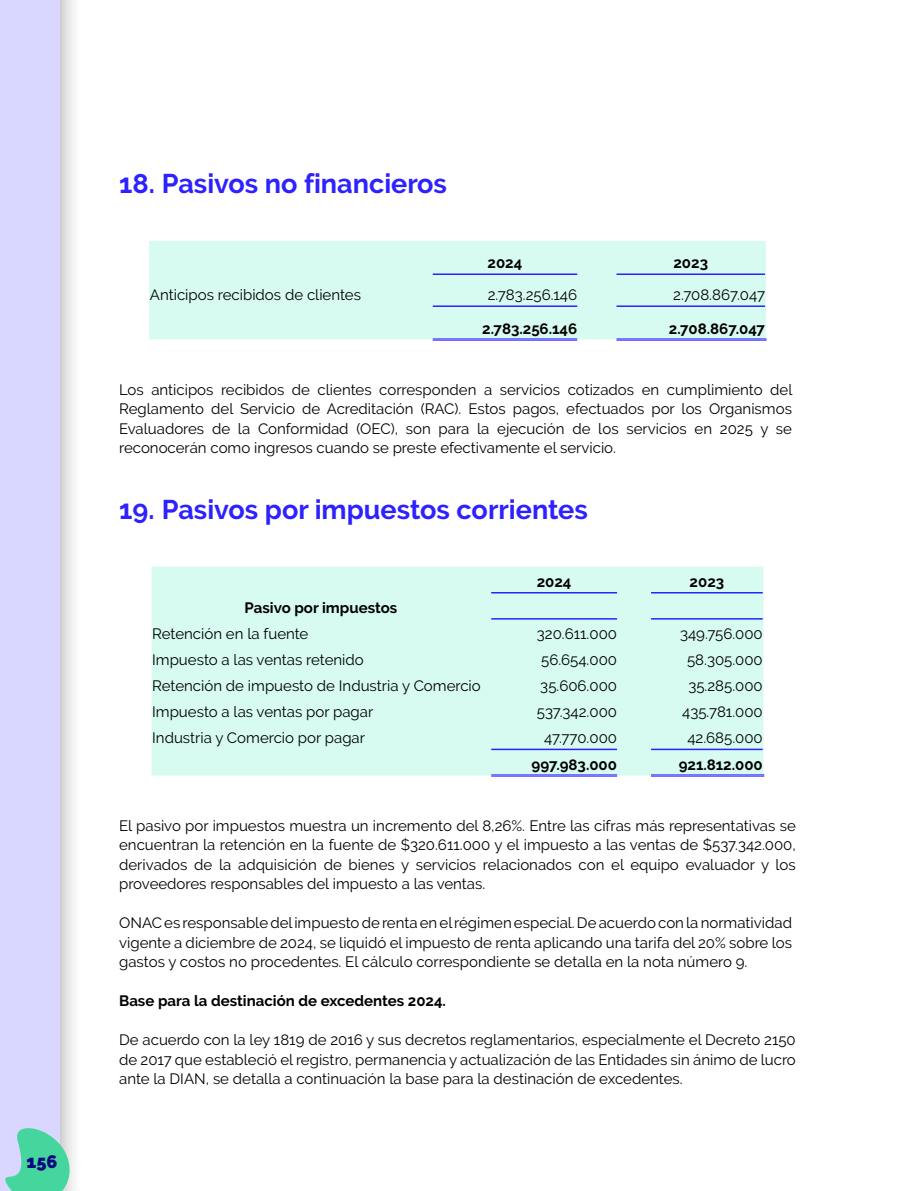
<style>
.page{position:relative;width:915px;height:1191px;background:#fff}
.page>*{position:absolute;margin:0;border:0;box-sizing:border-box;transform-origin:0 0}
.t1{font:700 27px "Raleway";color:#2e21ff}
.t2{font:900 18px "Raleway";color:#0a0a80}
.t3{font:15px/19.5px "Raleway";color:#000;text-align:justify}
.t4{font:700 15px "Raleway";color:#000}
</style>
<div class="page">
<div style="left:0;top:0;width:83px;height:1191px;background:#000;opacity:.4"></div>
<div style="left:0;top:0;width:60px;height:1191px;background:#d9d6ff"></div>
<svg style="left:5px;top:1119px;width:69px;height:72px"></svg>
<div style="left:149px;top:241px;width:616px;height:98px;background:#d7fbf0"></div>
<hr style="left:432px;top:273px;width:145px;height:2px;background:#2e21ff">
<hr style="left:616px;top:273px;width:148px;height:2px;background:#2e21ff">
<hr style="left:432px;top:305px;width:145px;height:2px;background:#2e21ff">
<hr style="left:616px;top:305px;width:148px;height:2px;background:#2e21ff">
<hr style="left:432px;top:339px;width:145px;height:1px;background:#2e21ff">
<hr style="left:432px;top:340px;width:145px;height:1px;background:#2e21ff">
<hr style="left:616px;top:339px;width:150px;height:1px;background:#2e21ff">
<hr style="left:616px;top:340px;width:150px;height:1px;background:#2e21ff">
<div style="left:151px;top:566px;width:612px;height:209px;background:#d7fbf0"></div>
<hr style="left:491px;top:592px;width:126px;height:1px;background:#2e21ff">
<hr style="left:650px;top:592px;width:112px;height:1px;background:#2e21ff">
<hr style="left:491px;top:618px;width:126px;height:1px;background:#2e21ff">
<hr style="left:650px;top:618px;width:112px;height:1px;background:#2e21ff">
<hr style="left:491px;top:748px;width:126px;height:2px;background:#2e21ff">
<hr style="left:650px;top:748px;width:112px;height:2px;background:#2e21ff">
<hr style="left:491px;top:774px;width:126px;height:1px;background:#2e21ff">
<hr style="left:491px;top:776px;width:126px;height:1px;background:#2e21ff">
<hr style="left:650px;top:774px;width:114px;height:1px;background:#2e21ff">
<hr style="left:650px;top:776px;width:114px;height:1px;background:#2e21ff">
<p class="t2" style="left:27px;top:1151px;width:32px">156</p>
<h1 class="t1" style="left:119px;top:168px;width:329px">18. Pasivos no financieros</h1>
<p class="t4" style="left:487px;top:254px;width:36px">2024</p>
<p class="t4" style="left:673px;top:254px;width:36px">2023</p>
<p class="t3" style="left:150px;top:285px;width:212px">Anticipos recibidos de clientes</p>
<p class="t3" style="left:487px;top:285px;width:91px">2.783.256.146</p>
<p class="t3" style="left:673px;top:285px;width:93px">2.708.867.047</p>
<p class="t4" style="left:482px;top:320px;width:96px">2.783.256.146</p>
<p class="t4" style="left:668px;top:320px;width:98px">2.708.867.047</p>
<p class="t3" style="left:119px;top:379px;width:674px">Los anticipos recibidos de clientes corresponden a servicios cotizados en cumplimiento del Reglamento del Servicio de Acreditación (RAC). Estos pagos, efectuados por los Organismos Evaluadores de la Conformidad (OEC), son para la ejecución de los servicios en 2025 y se reconocerán como ingresos cuando se preste efectivamente el servicio.</p>
<h1 class="t1" style="left:119px;top:494px;width:470px">19. Pasivos por impuestos corrientes</h1>
<p class="t4" style="left:536px;top:573px;width:36px">2024</p>
<p class="t4" style="left:689px;top:573px;width:36px">2023</p>
<p class="t4" style="left:244px;top:599px;width:154px">Pasivo por impuestos</p>
<p class="t3" style="left:152px;top:624px;width:158px">Retención en la fuente</p>
<p class="t3" style="left:536px;top:624px;width:82px">320.611.000</p>
<p class="t3" style="left:679px;top:624px;width:84px">349.756.000</p>
<p class="t3" style="left:152px;top:650px;width:213px">Impuesto a las ventas retenido</p>
<p class="t3" style="left:541px;top:650px;width:77px">56.654.000</p>
<p class="t3" style="left:686px;top:650px;width:77px">58.305.000</p>
<p class="t3" style="left:152px;top:676px;width:330px">Retención de impuesto de Industria y Comercio</p>
<p class="t3" style="left:540px;top:676px;width:78px">35.606.000</p>
<p class="t3" style="left:688px;top:676px;width:76px">35.285.000</p>
<p class="t3" style="left:152px;top:702px;width:222px">Impuesto a las ventas por pagar</p>
<p class="t3" style="left:536px;top:702px;width:82px">537.342.000</p>
<p class="t3" style="left:682px;top:702px;width:82px">435.781.000</p>
<p class="t3" style="left:152px;top:728px;width:214px">Industria y Comercio por pagar</p>
<p class="t3" style="left:544px;top:728px;width:74px">47.770.000</p>
<p class="t3" style="left:687px;top:728px;width:77px">42.685.000</p>
<p class="t4" style="left:531px;top:756px;width:87px">997.983.000</p>
<p class="t4" style="left:678px;top:756px;width:86px">921.812.000</p>
<p class="t3" style="left:119px;top:815px;width:678px">El pasivo por impuestos muestra un incremento del 8,26%. Entre las cifras más representativas se encuentran la retención en la fuente de $320.611.000 y el impuesto a las ventas de $537.342.000, derivados de la adquisición de bienes y servicios relacionados con el equipo evaluador y los proveedores responsables del impuesto a las ventas.</p>
<p class="t3" style="left:119px;top:913px;width:674px">ONAC es responsable del impuesto de renta en el régimen especial. De acuerdo con la normatividad vigente a diciembre de 2024, se liquidó el impuesto de renta aplicando una tarifa del 20% sobre los gastos y costos no procedentes. El cálculo correspondiente se detalla en la nota número 9.</p>
<p class="t4" style="left:119px;top:992px;width:328px">Base para la destinación de excedentes 2024.</p>
<p class="t3" style="left:119px;top:1030px;width:678px">De acuerdo con la ley 1819 de 2016 y sus decretos reglamentarios, especialmente el Decreto 2150 de 2017 que estableció el registro, permanencia y actualización de las Entidades sin ánimo de lucro ante la DIAN, se detalla a continuación la base para la destinación de excedentes.</p>
</div>
